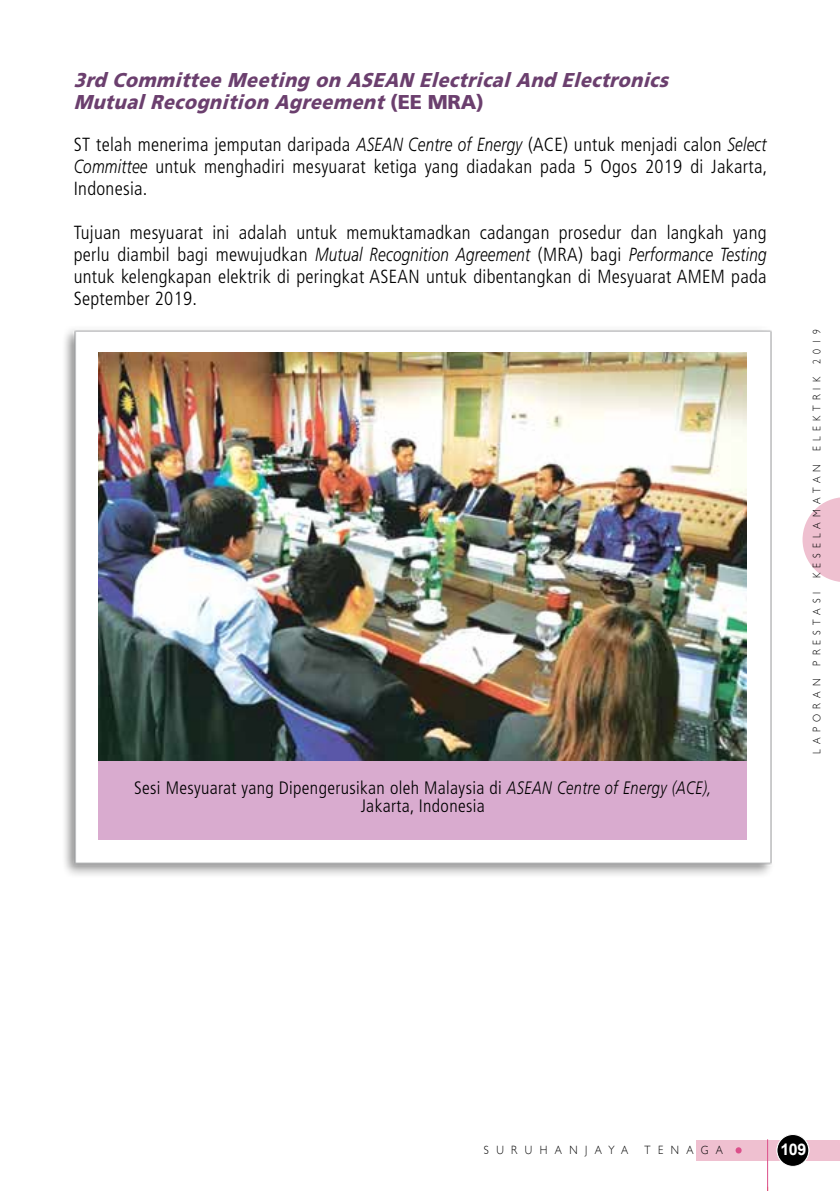
<style>
.page{position:relative;width:840px;height:1191px;background:#fff}
.page>*{position:absolute;margin:0;border:0;box-sizing:border-box;transform-origin:0 0}
.t1{font:54px "Minion Pro";color:#dc4f8a}
.t2{font:italic 900 20px/22px "Frutiger LT Std";color:#6b3f6e;scale:.9 1}
.t3{font:300 condensed 19px/22px "Frutiger LT Std";letter-spacing:.015em;color:#000;text-align:justify}
.t4{font:300 condensed 18px/18px "Frutiger LT Std";letter-spacing:.02em;color:#000;text-align:center}
.t5{font:700 16px "Arial";letter-spacing:-.08em;color:#fff}
.t6{font:300 12px "Gill Sans";letter-spacing:.7em;color:#000;scale:.89 1}
.t7{font:300 11px "Gill Sans";letter-spacing:.53em;color:#000;scale:.89 1}
.s1{font-style:normal}
.s2{font-style:italic;font-stretch:normal}
</style>
<div class="page">
<img style="left:64px;top:329px;width:708px;height:546px">
<img style="left:99px;top:353px;width:647px;height:407px">
<div style="left:99px;top:760px;width:647px;height:79px;background:#d9abcf"></div>
<svg style="left:802px;top:497px;width:37px;height:85px"></svg>
<div style="left:696px;top:1140px;width:143px;height:20px;background:#efc0d0"></div>
<hr style="left:766px;top:1139px;width:1px;height:52px;background:#dc4f8a">
<div style="left:776px;top:1134px;width:32px;height:32px;background:#000;border-radius:50%"></div>
<div style="left:776px;top:1134px;width:32px;height:32px;border:1px solid #fff;border-radius:50%"></div>
<p class="t2" style="left:74px;top:69px;width:668px">3rd Committee Meeting on ASEAN ElectricalAnd Electronics<br>MutualRecognition Agreement <span class="s1">( E E M R A )</span></p>
<p class="t3" style="left:74px;top:134px;width:694px">ST telah menerima jemputan daripada <span class="s2">ASEAN Centre of Energy</span> (ACE) untuk menjadi calon <span class="s2">Select Committee</span> untuk menghadiri mesyuarat ketiga yang diadakan pada 5 Ogos 2019 di Jakarta, Indonesia.</p>
<p class="t3" style="left:74px;top:222px;width:694px">Tujuan mesyuarat ini adalah untuk memuktamadkan cadangan prosedur dan langkah yang perlu diambil bagi mewujudkan <span class="s2">Mutual Recognition Agreement</span> (MRA) bagi <span class="s2">Performance Testing </span>untuk kelengkapan elektrik di peringkat ASEAN untuk dibentangkan di Mesyuarat AMEM pada September 2019.</p>
<p class="t4" style="left:134px;top:779px;width:578px">Sesi Mesyuarat yang Dipengerusikan oleh Malaysia di <span class="s2">ASEAN Centre of Energy (ACE),<br></span>Jakarta, Indonesia</p>
<p class="t7" style="left:807px;top:753px;width:478px;rotate:-90deg">LAPORAN PRESTASI KESELAMATAN ELEKTRIK 2019</p>
<p class="t5" style="left:784px;top:1138px;width:26px">111</p>
<p class="t6" style="left:483px;top:1141px;width:163px">SURUHANJAYA</p>
<p class="t6" style="left:644px;top:1141px;width:89px">TENAGA</p>
<h1 class="t1" style="left:732px;top:1099px;width:14px">.</h1>
<p class="t5" style="left:780px;top:1139px;width:27px">10911</p>
</div>
